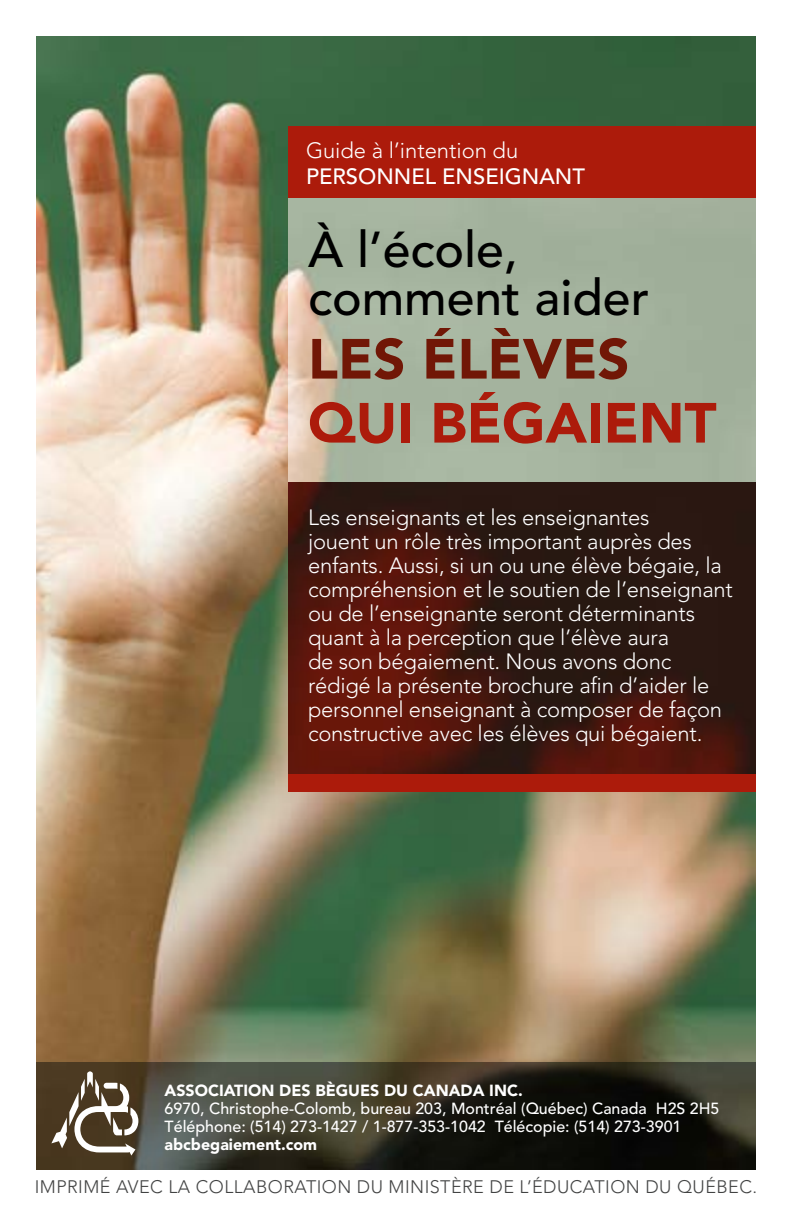
<style>
.page{position:relative;width:792px;height:1224px;background:#fff}
.page>*{position:absolute;margin:0;border:0;box-sizing:border-box;transform-origin:0 0}
.t1{font:900 56px "Avenir";color:#ac1b0b}
.t2{font:900 56px "Avenir";color:#711706}
.t3{font:500 50px/48px "Avenir";color:#000}
.t4{font:300 22px/24px "Avenir";letter-spacing:-.01em;color:#fff}
.t5{font:500 22px "Avenir";color:#fff}
.t6{font:300 18px "Avenir";letter-spacing:.025em;color:#424343}
.t7{font:500 16px/18px "Avenir";color:#fff}
.t8{font:900 16px "Avenir";color:#fff}
</style>
<div class="page">
<img style="left:36px;top:36px;width:720px;height:1026px">
<img style="left:288px;top:198px;width:468px;height:576px">
<div style="left:288px;top:126px;width:468px;height:72px;background:#ac1b0b"></div>
<div style="left:288px;top:774px;width:468px;height:18px;background:#ac1b0b"></div>
<img style="left:36px;top:1062px;width:720px;height:108px">
<svg style="left:51px;top:1071px;width:87px;height:85px"></svg>
<p class="t4" style="left:306px;top:139px;width:214px">Guide à l’intention du</p>
<p class="t5" style="left:306px;top:164px;width:281px">PERSONNEL ENSEIGNANT</p>
<h2 class="t3" style="left:308px;top:227px;width:343px">À l’école, comment aider</h2>
<h1 class="t2" style="left:308px;top:325px;width:323px">LES ÉLÈVES</h1>
<h1 class="t1" style="left:308px;top:389px;width:410px">QUI BÉGAIENT</h1>
<p class="t4" style="left:308px;top:506px;width:426px">Les enseignants et les enseignantes<br>jouent un rôle très important auprès des enfants. Aussi, si un ou une élève bégaie, la compréhension et le soutien de l’enseignant ou de l’enseignante seront déterminants quant à la perception que l’élève aura<br>de son bégaiement. Nous avons donc rédigé la présente brochure afin d’aider le personnel enseignant à composer de façon constructive avec les élèves qui bégaient.</p>
<p class="t8" style="left:165px;top:1081px;width:360px">ASSOCIATION DES BÈGUES DU CANADA INC.</p>
<p class="t7" style="left:165px;top:1100px;width:556px">6970, Christophe-Colomb, bureau 203, Montréal (Québec) Canada H2S 2H5<br>Téléphone: (514) 273-1427 / 1-877-353-1042 Télécopie: (514) 273-3901</p>
<p class="t8" style="left:165px;top:1135px;width:154px">abcbegaiement.com</p>
<p class="t6" style="left:35px;top:1176px;width:724px">IMPRIMÉ AVEC LA COLLABORATION DU MINISTÈRE DE L’ÉDUCATION DU QUÉBEC.</p>
</div>
